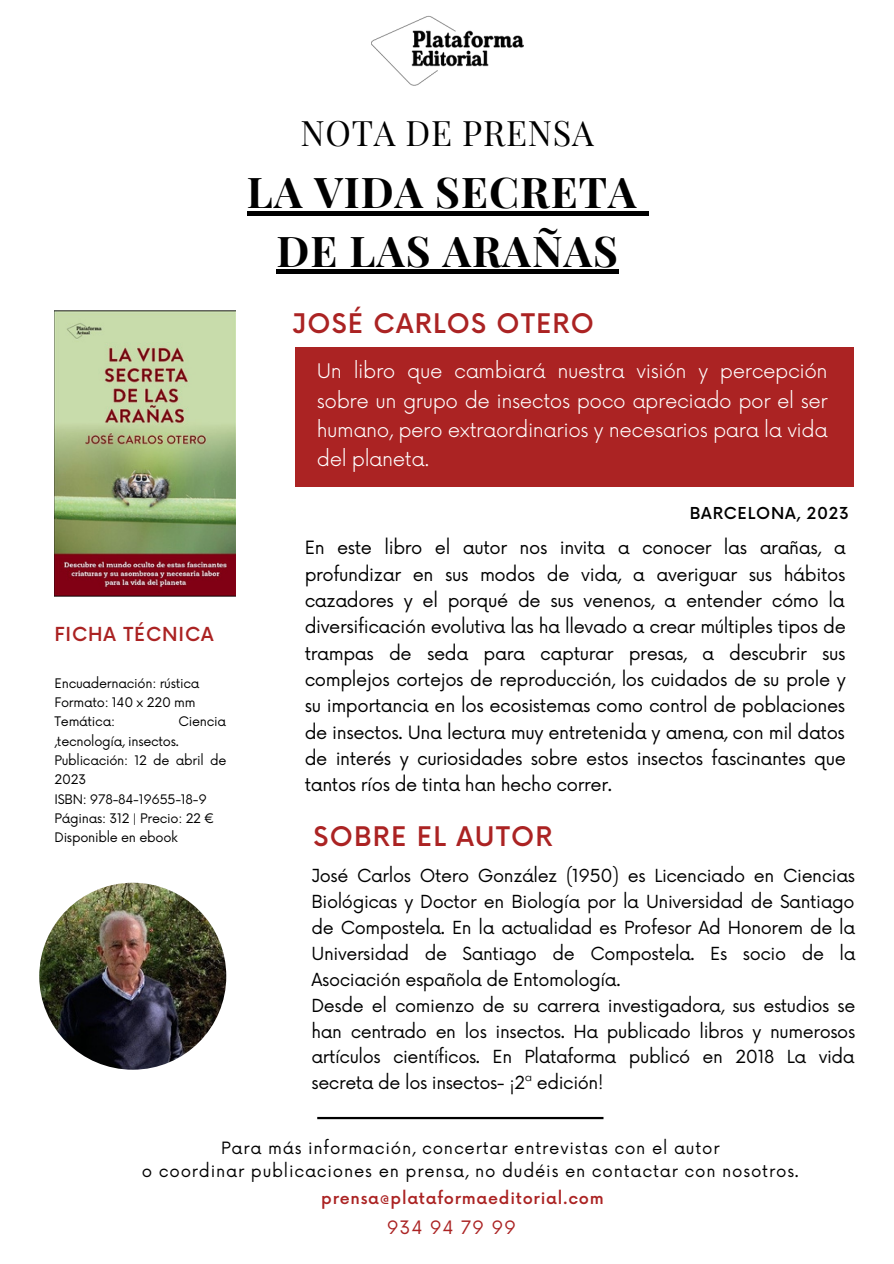
<style>
.page{position:relative;width:894px;height:1264px;background:#fff}
.page>*{position:absolute;margin:0;border:0;box-sizing:border-box;transform-origin:0 0}
.t1{font:700 42.45px/58.7px "Playfair Display";letter-spacing:.025em;color:#000;text-align:center}
.t2{font:34.35px "Playfair Display";letter-spacing:.02em;color:#000}
.t3{font:500 26.25px "Now";letter-spacing:.045em;color:#ab2323}
.t4{font:300 19.65px/29.2px "Now";letter-spacing:-.02em;color:#fff;text-align:justify}
.t5{font:500 18.75px "Now";letter-spacing:.045em;color:#ab2323}
.t6{font:18px "Now";letter-spacing:.045em;color:#ab2323}
.t7{font:17.85px/26.4px "Now";letter-spacing:-.02em;color:#000;text-align:justify}
.t8{font:17.55px/26px "Now";letter-spacing:-.02em;color:#000}
.t9{font:16.5px/22.5px "Now";letter-spacing:.045em;color:#000;text-align:center}
.t10{font:500 16.05px "Now";letter-spacing:.045em;color:#ab2323}
.t11{font:500 16.05px "Now";letter-spacing:.045em;color:#000}
.t12{font:12.9px/19.4px "Now";letter-spacing:-.02em;color:#000}
</style>
<div class="page">
<div style="left:295px;top:347px;width:558px;height:140px;background:#ab2323"></div>
<img style="left:371px;top:15px;width:152px;height:71px">
<hr style="left:317px;top:1116px;width:286px;height:3px;background:#000">
<img style="left:55px;top:311px;width:181px;height:286px">
<hr style="left:247px;top:211px;width:390px;height:4px;background:#000">
<hr style="left:637px;top:211px;width:11px;height:4px;background:#000">
<hr style="left:276px;top:270px;width:343px;height:4px;background:#000">
<img style="left:39px;top:882px;width:187px;height:187px;border-radius:50%">
<h2 class="t2" style="left:300px;top:109px;width:295px">NOTA DE PRENSA</h2>
<h1 class="t1" style="left:247px;top:161px;width:391px">LA VIDA SECRETA<br>DE LAS ARAÑAS</h1>
<h3 class="t3" style="left:292px;top:309px;width:303px">JOSÉ CARLOS OTERO</h3>
<p class="t4" style="left:317px;top:357px;width:512px">Un libro que cambiará nuestra visión y percepción sobre un grupo de insectos poco apreciado por el ser humano, pero extraordinarios y necesarios para la vida del planeta.</p>
<p class="t5" style="left:55px;top:624px;width:161px">FICHA TÉCNICA</p>
<p class="t12" style="left:55px;top:674px;width:146px">Encuadernación: rústica<br>Formato: 140 x 220 mm<br>Temática:</p>
<p class="t12" style="left:55px;top:712px;width:173px;text-indent:124px">Ciencia ,tecnología, insectos.<br>Publicación: 12 de abril de<br>2023<br>ISBN: 978-84-19655-18-9<br>Páginas: 312 | Precio: 22 €<br>Disponible en ebook</p>
<p class="t11" style="left:689px;top:504px;width:161px">BARCELONA, 2023</p>
<p class="t7" style="left:304px;top:535px;width:542px">En este libro el autor nos invita a conocer las arañas, a profundizar en sus modos de vida, a averiguar sus hábitos cazadores y el porqué de sus venenos, a entender cómo la diversificación evolutiva las ha llevado a crear múltiples tipos de trampas de seda para capturar presas, a descubrir sus complejos cortejos de reproducción, los cuidados de su prole y su importancia en los ecosistemas como control de poblaciones de insectos. Una lectura muy entretenida y amena, con mil datos de interés y curiosidades sobre estos insectos fascinantes que tantos ríos de tinta han hecho correr.</p>
<h3 class="t3" style="left:313px;top:821px;width:240px">SOBRE EL AUTOR</h3>
<p class="t8" style="left:311px;top:863px;width:545px">José Carlos Otero González (1950) es Licenciado en Ciencias Biológicas y Doctor en Biología por la Universidad de Santiago de Compostela. En la actualidad es Profesor Ad Honorem de la Universidad de Santiago de Compostela. Es socio de la Asociación española de Entomología.<br>Desde el comienzo de su carrera investigadora, sus estudios se han centrado en los insectos. Ha publicado libros y numerosos artículos científicos. En Plataforma publicó en 2018 La vida secreta de los insectos- ¡2ª edición!</p>
<p class="t9" style="left:142px;top:1137px;width:658px">Para más información, concertar entrevistas con el autor<br>o coordinar publicaciones en prensa, no dudéis en contactar con nosotros.</p>
<p class="t10" style="left:321px;top:1189px;width:284px">prensa@plataformaeditorial.com</p>
<p class="t6" style="left:386px;top:1217px;width:131px">934 94 79 99</p>
</div>
